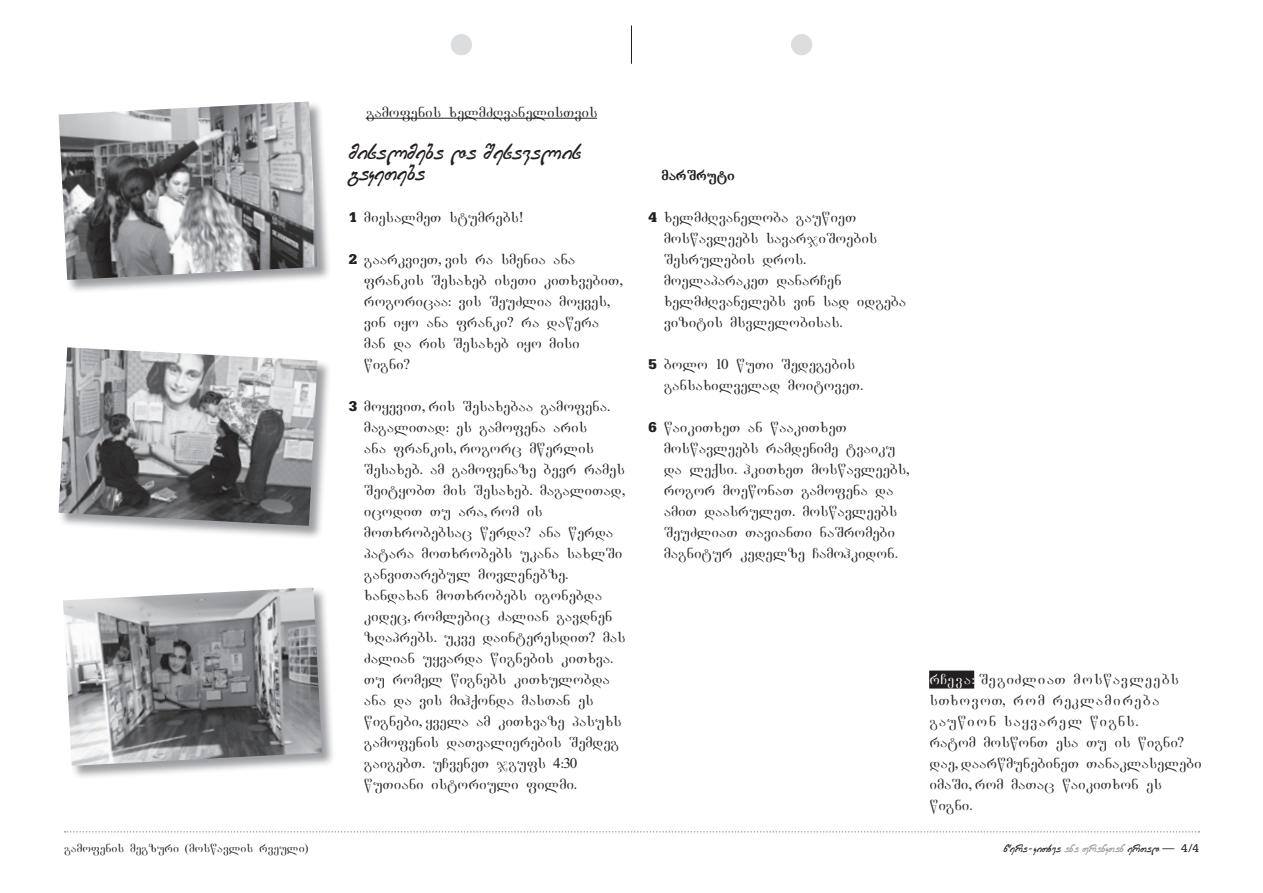
<style>
.page{position:relative;width:1263px;height:893px;background:#fff}
.page>*{position:absolute;margin:0;border:0;box-sizing:border-box;transform-origin:0 0}
.t1{font:24px/21px "Brush Script Georgian";color:#231f20}
.t2{font:15px/21px "Acad Nusx";color:#231f20}
.t3{font:700 15px "Geo Acad Nusx";color:#231f20}
.t4{font:12px "Acad Nusx";color:#231f20}
.t5{font:12px "Brush Script Georgian";color:#231f20}
.s1{font-family:"Serifa Std";font-weight:900}
.s2{color:#fff}
.s3{color:#939598}
.s4{font-family:"Serifa Std"}
</style>
<div class="page">
<svg style="left:65px;top:831px;width:1134px;height:2px"></svg>
<div style="left:451px;top:34px;width:21px;height:21px;background:#dcdddf;border-radius:50%"></div>
<div style="left:791px;top:34px;width:21px;height:21px;background:#dcdddf;border-radius:50%"></div>
<hr style="left:631px;top:26px;width:1px;height:38px;background:#231f20">
<div style="left:929px;top:671px;width:45px;height:18px;background:#231f20"></div>
<img style="left:58px;top:107px;width:271px;height:184px">
<img style="left:59px;top:101px;width:259px;height:179px">
<img style="left:58px;top:362px;width:271px;height:175px">
<img style="left:59px;top:347px;width:259px;height:179px">
<img style="left:74px;top:593px;width:259px;height:184px">
<img style="left:63px;top:587px;width:259px;height:179px">
<hr style="left:366px;top:118px;width:231px;height:1px;background:#231f20">
<p class="t2" style="left:366px;top:103px;width:233px">GAMOFENIS XELMZRVANELISTVIS</p>
<h1 class="t1" style="left:349px;top:144px;width:234px">MISALMEBA DA SESAVALIS<br>GAKETEBA</h1>
<p class="t2" style="left:349px;top:208px;width:175px"><span class="s1">1</span> MIESALMET STUMREBS!</p>
<p class="t2" style="left:364px;top:250px;width:260px;text-indent:-15px"><span class="s1">2</span> GAARKVIET, VIS RA SMENIA ANA<br>FRANKIS SESAXEB ISETI KITXVEBIT,<br>ROGORICAA: VIS SEUZLIA MOYVES,<br>VIN IYO ANA FRANKI? RA DAWERA<br>MAN DA RIS SESAXEB IYO MISI<br>WIGNI?</p>
<p class="t2" style="left:364px;top:397px;width:263px;text-indent:-15px"><span class="s1">3</span> MOYEVIT, RIS SESAXEBAA GAMOFENA.<br>MAGALITAD: ES GAMOFENA ARIS<br>ANA FRANKIS, ROGORC MWERLIS<br>SESAXEB. AM GAMOFENAZE BEVR RAMES<br>SEITYOBT MIS SESAXEB. MAGALITAD,<br>ICODIT TU ARA, ROM IS<br>MOTXROBEBSAC WERDA? ANA WERDA<br>PATARA MOTXROBEBS UKANA SAXLSI<br>GANVITAREBUL MOVLENEBZE.<br>XANDAXAN MOTXROBEBS IGONEBDA<br>KIDEC, ROMLEBIC ZALIAN GAVDNEN<br>ZRAPREBS. UKVE DAINTERESDIT? MAS<br>ZALIAN UYVARDA WIGNEBIS KITXVA.<br>TU ROMEL WIGNEBS KITXULOBDA<br>ANA DA VIS MIHQONDA MASTAN ES<br>WIGNEBI, YVELA AM KITXVAZE PASUXS<br>GAMOFENIS DATVALIEREBIS SEMDEG<br>GAIGEBT. UCVENET JGUFS 4:30<br>WUTIANI ISTORIULI FILMI.</p>
<p class="t3" style="left:661px;top:168px;width:75px">MARSRUTI</p>
<p class="t2" style="left:663px;top:208px;width:244px;text-indent:-15px"><span class="s1">4</span> XELMZRVANELOBA GAUWIET<br>MOSWAVLEEBS SAVARJISOEBIS<br>SESRULEBIS DROS.<br>MOELAPARAKET DANARCEN<br>XELMZRVANELEBS VIN SAD IDGEBA<br>VIZITIS MSVLELOBISAS.</p>
<p class="t2" style="left:663px;top:355px;width:201px;text-indent:-15px"><span class="s1">5</span> BOLO 10 WUTI SEDEGEBIS<br>GANSAXILVELAD MOITOVET.</p>
<p class="t2" style="left:663px;top:418px;width:247px;text-indent:-15px"><span class="s1">6</span> WAIKITXET AN WAAKITXET<br>MOSWAVLEEBS RAMDENIME TVAIKU<br>DA LEQSI. HKITXET MOSWAVLEEBS,<br>ROGOR MOEWONAT GAMOFENA DA<br>AMIT DAASRULET. MOSWAVLEEBS<br>SEUZLIAT TAVIANTI NASROMEBI<br>MAGNITUR KEDELZE CAMOHKIDON.</p>
<p class="t2" style="left:929px;top:670px;width:274px"><span class="s2">RCEVA:</span> SEGIZLIAT MOSWAVLEEBS<br>STXOVOT, ROM REKLAMIREBA<br>GAUWION SAYVAREL WIGNS.<br>RATOM MOSWONT ESA TU IS WIGNI?<br>DAE, DAARWMUNEBINET TANAKLASELEBI<br>IMASI, ROM MATAC WAIKITXON ES<br>WIGNI.</p>
<p class="t4" style="left:64px;top:843px;width:246px">GAMOFENIS MEGZURI (MOSWAVLIS RVEULI)</p>
<p class="t5" style="left:1004px;top:844px;width:197px">WERA-KITXVA <span class="s3">ANA FRANKTAN</span> ERTAD <span class="s4">— 4/4</span></p>
</div>
